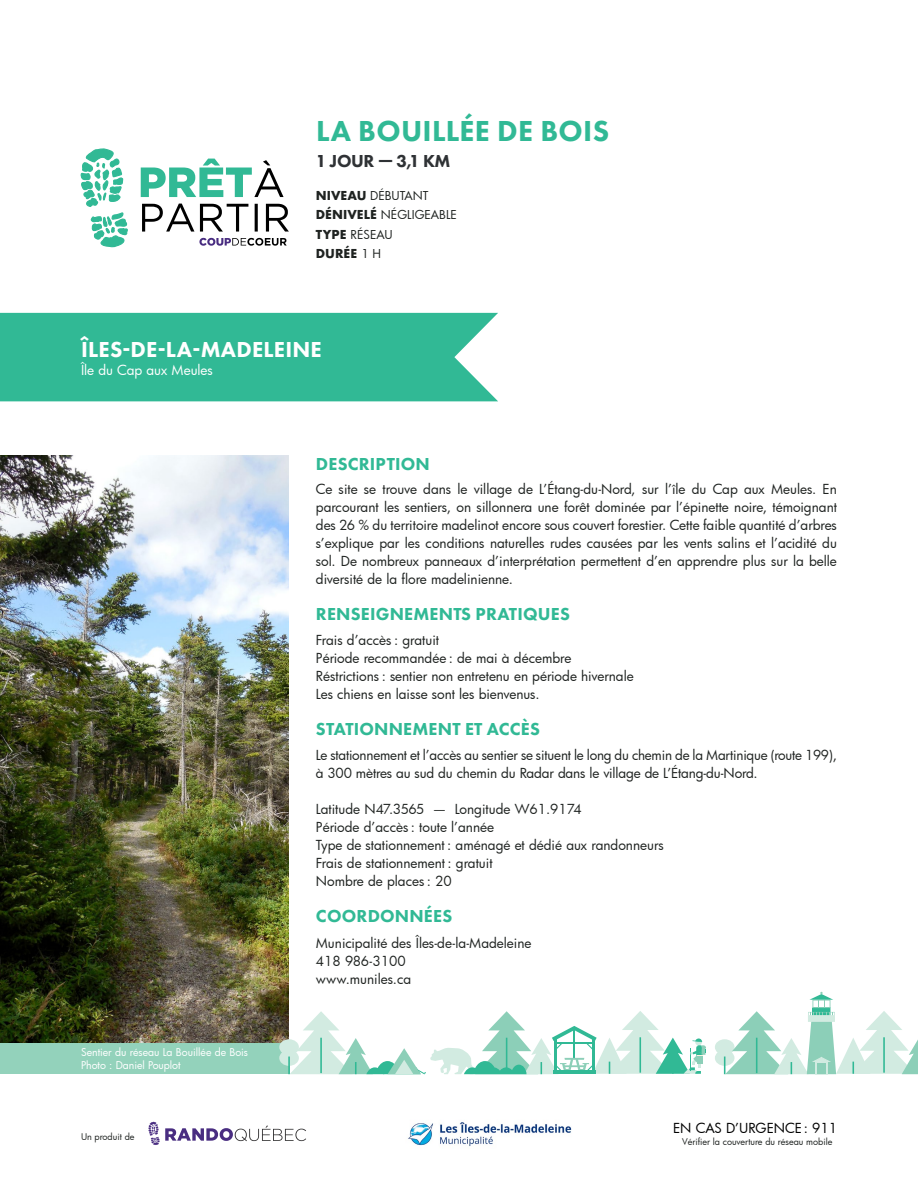
<style>
.page{position:relative;width:918px;height:1188px;background:#fff}
.page>*{position:absolute;margin:0;border:0;box-sizing:border-box;transform-origin:0 0}
.t1{font:800 30px "Futura PT";letter-spacing:.01em;color:#31b995}
.t2{font:800 22.5px "Futura PT";letter-spacing:.01em;color:#fff}
.t3{font:800 18px "Futura PT";letter-spacing:.01em;color:#31b995}
.t4{font:800 18px "Futura PT";letter-spacing:-.02em;color:#2f3235}
.t5{font:13.5px/18px "Futura";letter-spacing:-.005em;color:#1f2321}
.t6{font:13.5px "Futura";color:#000}
.t7{font:13.5px "Futura";letter-spacing:-.005em;color:#fff}
.t8{font:12px/19.5px "Futura";color:#1f2321}
.t9{font:10.5px/12.6px "Futura";color:#fff}
.t10{font:9px "Futura";color:#1f2321}
.s1{font-weight:700}
</style>
<div class="page">
<img style="left:0;top:456px;width:289px;height:588px">
<div style="left:0;top:1044px;width:290px;height:30px;background:#93d2bb"></div>
<svg style="left:148px;top:1122px;width:158px;height:23px"></svg>
<svg style="left:715px;top:992px;width:203px;height:82px"></svg>
<div style="left:808px;top:1015px;width:27px;height:7px;background:#d2ebe1"></div>
<svg style="left:279px;top:1011px;width:427px;height:64px"></svg>
<svg style="left:142px;top:204px;width:147px;height:28px"></svg>
<svg style="left:141px;top:159px;width:143px;height:38px"></svg>
<svg style="left:80px;top:148px;width:48px;height:99px"></svg>
<svg style="left:199px;top:238px;width:88px;height:8px"></svg>
<img style="left:408px;top:1122px;width:164px;height:25px">
<div style="left:0;top:313px;width:498px;height:88px;background:#31b995"></div>
<h1 class="t1" style="left:316px;top:112px;width:295px">LA BOUILLÉE DE BOIS</h1>
<h3 class="t4" style="left:316px;top:149px;width:136px">1 JOUR — 3,1 KM</h3>
<p class="t8" style="left:316px;top:185px;width:143px"><span class="s1">NIVEAU</span> DÉBUTANT<br><span class="s1">DÉNIVELÉ</span> NÉGLIGEABLE<br><span class="s1">TYPE</span> RÉSEAU<br><span class="s1">DURÉE</span> 1 H</p>
<h2 class="t2" style="left:81px;top:335px;width:242px">ÎLES-DE-LA-MADELEINE</h2>
<p class="t7" style="left:81px;top:361px;width:133px">Île du Cap aux Meules</p>
<p class="t9" style="left:81px;top:1046px;width:169px">Sentier du réseau La Bouillée de Bois<br>Photo : Daniel Pouplot</p>
<p class="t10" style="left:81px;top:1131px;width:55px">Un produit de</p>
<h3 class="t3" style="left:316px;top:452px;width:115px">DESCRIPTION</h3>
<p class="t5" style="left:316px;top:480px;width:523px;text-align:justify">Ce site se trouve dans le village de L’Étang-du-Nord, sur l’île du Cap aux Meules. En parcourant les sentiers, on sillonnera une forêt dominée par l’épinette noire, témoignant des 26 % du territoire madelinot encore sous couvert forestier. Cette faible quantité d’arbres s’explique par les conditions naturelles rudes causées par les vents salins et l’acidité du sol. De nombreux panneaux d’interprétation permettent d’en apprendre plus sur la belle diversité de la flore madelinienne.</p>
<h3 class="t3" style="left:316px;top:603px;width:256px">RENSEIGNEMENTS PRATIQUES</h3>
<p class="t5" style="left:316px;top:631px;width:319px">Frais d’accès : gratuit<br>Période recommandée : de mai à décembre Réstrictions : sentier non entretenu en période hivernale Les chiens en laisse sont les bienvenus.</p>
<h3 class="t3" style="left:316px;top:718px;width:225px">STATIONNEMENT ET ACCÈS</h3>
<p class="t5" style="left:316px;top:746px;width:523px">Le stationnement et l’accès au sentier se situent le long du chemin de la Martinique (route 199), à 300 mètres au sud du chemin du Radar dans le village de L’Étang-du-Nord.</p>
<p class="t5" style="left:316px;top:800px;width:349px">Latitude N47.3565 — Longitude W61.9174<br>Période d’accès : toute l’année<br>Type de stationnement : aménagé et dédié aux randonneurs Frais de stationnement : gratuit<br>Nombre de places : 20</p>
<h3 class="t3" style="left:316px;top:905px;width:138px">COORDONNÉES</h3>
<p class="t5" style="left:316px;top:934px;width:217px">Municipalité des Îles-de-la-Madeleine<br>418 986-3100<br>www.muniles.ca</p>
<p class="t6" style="left:673px;top:1118px;width:165px">EN CAS D’URGENCE: 911</p>
<p class="t10" style="left:682px;top:1135px;width:152px">Vérifier la couverture du réseau mobile</p>
</div>
